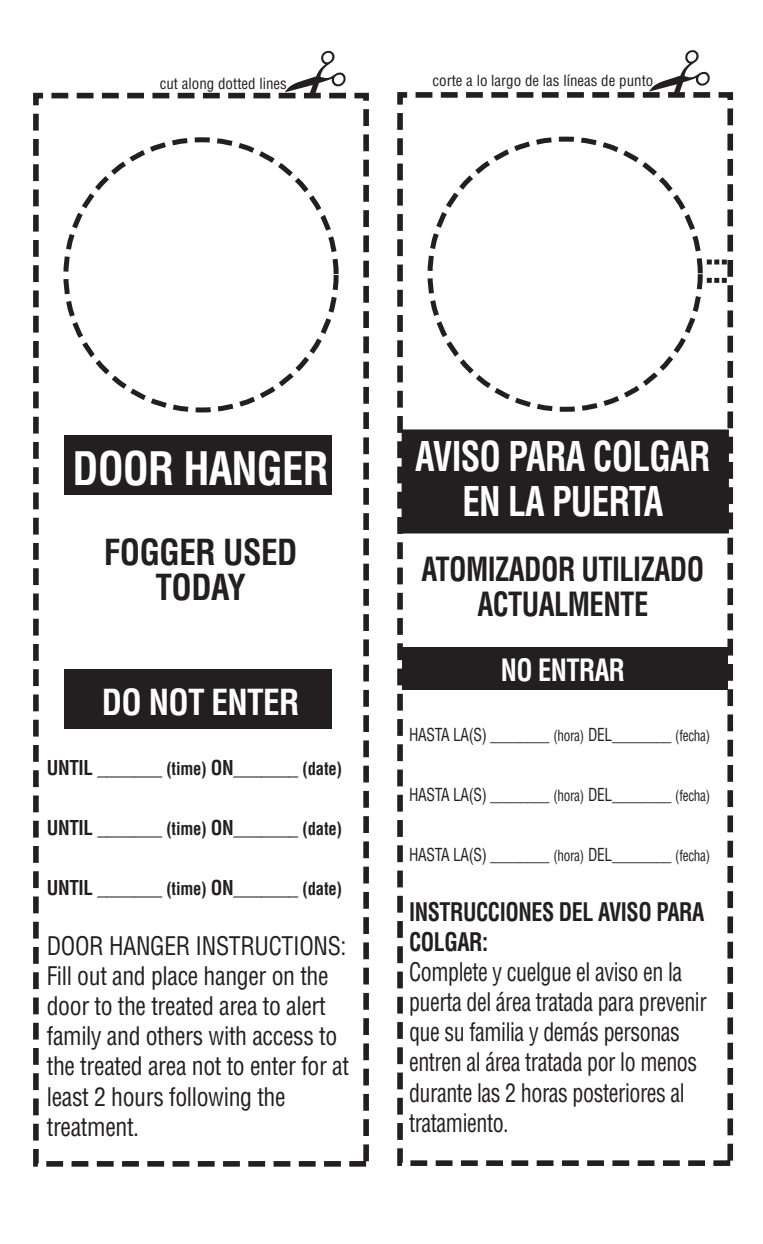
<style>
.page{position:relative;width:763px;height:1244px;background:#fff}
.page>*{position:absolute;margin:0;border:0;box-sizing:border-box;transform-origin:0 0}
.t1{font:700 condensed 45px "Helvetica LT";letter-spacing:-.02em;color:#fff;scale:.95 1}
.t2{font:700 condensed 40px/45px "Helvetica LT";letter-spacing:-.02em;color:#fff;text-align:center;scale:.88 1}
.t3{font:700 condensed 35px/35px "Helvetica LT";letter-spacing:-.015em;color:#231f20;text-align:center;scale:.95 1}
.t4{font:700 condensed 35px "Helvetica LT";letter-spacing:-.02em;color:#fff;scale:.95 1}
.t5{font:700 condensed 32.5px/35px "Helvetica LT";letter-spacing:-.02em;color:#231f20;text-align:center;scale:.88 1}
.t6{font:700 condensed 30px "Helvetica LT";letter-spacing:-.02em;color:#fff;scale:.88 1}
.t7{font:condensed 25px/30px "Helvetica LT";letter-spacing:-.015em;color:#231f20;scale:.95 1}
.t8{font:condensed 25px/30px "Helvetica LT";letter-spacing:-.015em;color:#231f20;scale:.88 1}
.t9{font:700 condensed 25px/30px "Helvetica LT";letter-spacing:-.02em;color:#231f20;scale:.88 1}
.t10{font:700 condensed 20px "Helvetica LT";letter-spacing:-.015em;color:#231f20;scale:.95 1}
.t11{font:condensed 17.5px "Helvetica LT";letter-spacing:-.02em;color:#231f20;scale:.88 1}
.t12{font:condensed 15px "Helvetica LT";color:#231f20}
.s1{font-size:17.5px}
.s2{font-size:15px}
</style>
<div class="page">
<div style="left:397px;top:92px;width:336px;height:1073px;border:6px dashed #231f20"></div>
<svg style="left:649px;top:50px;width:61px;height:44px"></svg>
<svg style="left:706px;top:259px;width:23px;height:5px"></svg>
<svg style="left:706px;top:278px;width:23px;height:5px"></svg>
<div style="left:401px;top:429px;width:327px;height:104px;background:#231f20;border:2px solid #231f20"></div>
<div style="left:402px;top:647px;width:326px;height:42px;background:#231f20"></div>
<div style="left:33px;top:93px;width:336px;height:1073px;border:6px dashed #231f20"></div>
<svg style="left:285px;top:51px;width:61px;height:44px"></svg>
<div style="left:64px;top:436px;width:267px;height:59px;background:#231f20"></div>
<div style="left:64px;top:669px;width:267px;height:59px;background:#231f20"></div>
<p class="t12" style="left:160px;top:74px;width:129px">cut along dotted lines</p>
<p class="t12" style="left:432px;top:71px;width:222px">corte a lo largo de las líneas de punto</p>
<h1 class="t1" style="left:72px;top:440px;width:271px">DOOR HANGER</h1>
<h3 class="t3" style="left:104px;top:534px;width:205px">FOGGER USED<br>TODAY</h3>
<h3 class="t4" style="left:102px;top:680px;width:210px">DO NOT ENTER</h3>
<p class="t10" style="left:47px;top:755px;width:312px">UNTIL _______ <span class="s1">(time)</span> ON_______ <span class="s1">(date)</span></p>
<p class="t10" style="left:47px;top:815px;width:312px">UNTIL _______ <span class="s1">(time)</span> ON_______ <span class="s1">(date)</span></p>
<p class="t10" style="left:47px;top:875px;width:312px">UNTIL _______ <span class="s1">(time)</span> ON_______ <span class="s1">(date)</span></p>
<p class="t7" style="left:47px;top:930px;width:320px">DOOR HANGER INSTRUCTIONS:<br>Fill out and place hanger on the door to the treated area to alert family and others with access to the treated area not to enter for at least 2 hours following the treatment.</p>
<h2 class="t2" style="left:415px;top:433px;width:337px">AVISO PARA COLGAR<br>EN LA PUERTA</h2>
<h3 class="t5" style="left:421px;top:551px;width:322px">ATOMIZADOR UTILIZADO<br>ACTUALMENTE</h3>
<p class="t6" style="left:500px;top:651px;width:143px">NO ENTRAR</p>
<p class="t11" style="left:409px;top:723px;width:344px">HASTA LA(S) ________ <span class="s2">(hora)</span> DEL________ <span class="s2">(fecha)</span></p>
<p class="t11" style="left:409px;top:783px;width:344px">HASTA LA(S) ________ <span class="s2">(hora)</span> DEL________ <span class="s2">(fecha)</span></p>
<p class="t11" style="left:409px;top:843px;width:344px">HASTA LA(S) ________ <span class="s2">(hora)</span> DEL________ <span class="s2">(fecha)</span></p>
<p class="t9" style="left:409px;top:896px;width:337px">INSTRUCCIONES DEL AVISO PARA<br>COLGAR:</p>
<p class="t8" style="left:409px;top:956px;width:340px">Complete y cuelgue el aviso en la puerta del área tratada para prevenir que su familia y demás personas entren al área tratada por lo menos durante las 2 horas posteriores al tratamiento.</p>
</div>
